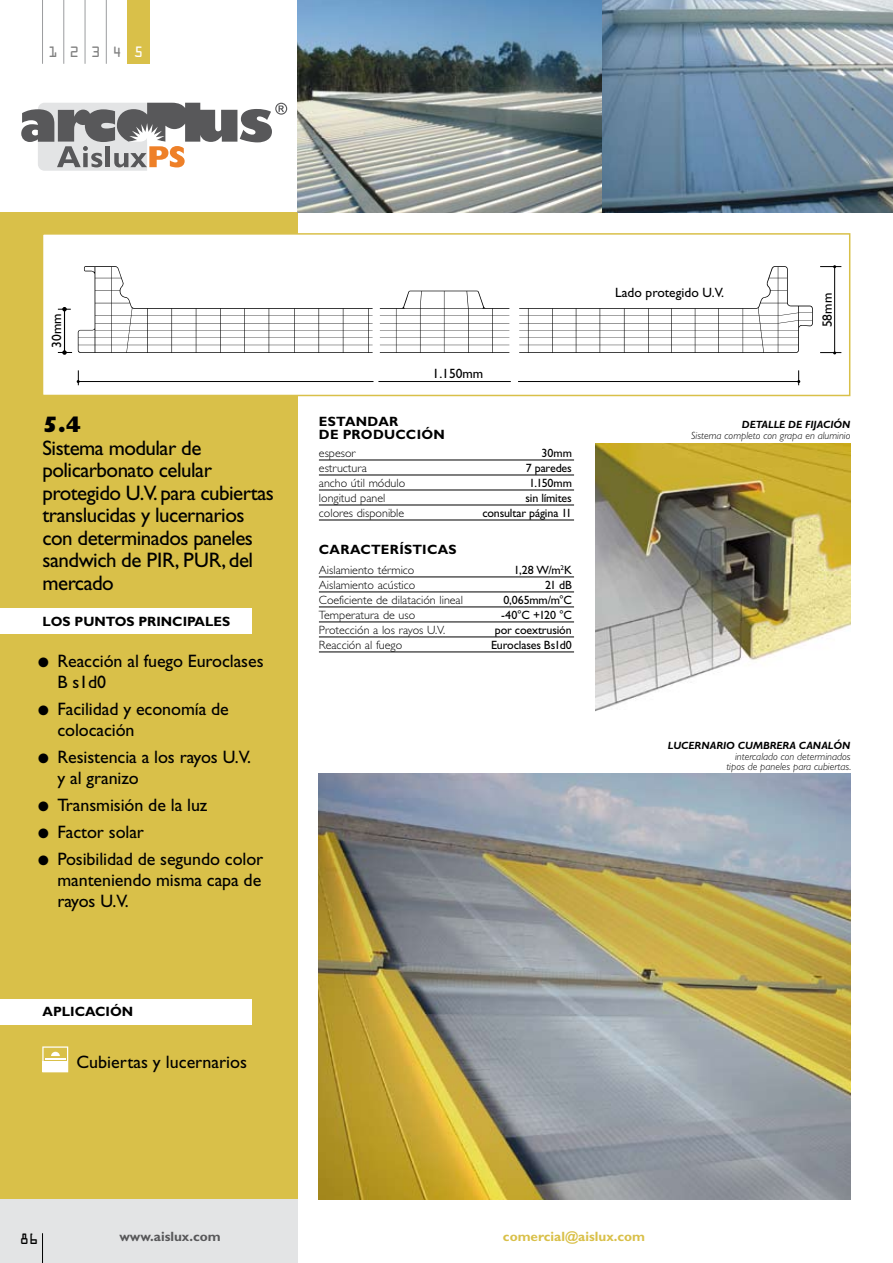
<style>
.page{position:relative;width:893px;height:1263px;background:#fff}
.page>*{position:absolute;margin:0;border:0;box-sizing:border-box;transform-origin:0 0}
.t1{font:800 22.5px "Gill Sans Std";color:#000}
.t2{font:21px/22.5px "Gill Sans Std";letter-spacing:-.025em;color:#000}
.t3{font:18px/21px "Gill Sans Std";letter-spacing:-.005em;color:#000}
.t4{font:700 13.5px/13.5px "Gill Sans Std";letter-spacing:.02em;color:#000}
.t5{font:13.5px "Gill Sans Std";color:#000}
.t6{font:700 13.5px "Gill Sans Std";color:#000}
.t7{font:700 13.5px "Gill Sans Std";color:#d9c049}
.t8{font:700 13.5px "Gill Sans Std";color:#58585a}
.t9{font:13.5px "OCRA Std";color:#808080}
.t10{font:13.5px "OCRA Std";color:#000;scale:.95 1}
.t11{font:13.5px "OCRA Std";color:#fff}
.t12{font:300 12px "Gill Sans Std";color:#000}
.t13{font:12px "Gill Sans Std";letter-spacing:-.01em;color:#000}
.t14{font:italic 300 10.5px/10.5px "Gill Sans Std";color:#000;text-align:right}
.t15{font:italic 700 10.5px "Gill Sans Std";color:#000}
.s1{font-weight:700}
</style>
<div class="page">
<div style="left:128px;top:0;width:22px;height:64px;background:#d9c049"></div>
<hr style="left:42px;top:0;width:1px;height:64px;background:#9c9d9f">
<hr style="left:63px;top:0;width:1px;height:64px;background:#9c9d9f">
<hr style="left:85px;top:0;width:1px;height:64px;background:#9c9d9f">
<hr style="left:106px;top:0;width:1px;height:64px;background:#9c9d9f">
<div style="left:0;top:1199px;width:298px;height:64px;background:#e3e4e5"></div>
<hr style="left:42px;top:1233px;width:1px;height:30px;background:#000">
<div style="left:0;top:213px;width:298px;height:986px;background:#d9c049"></div>
<div style="left:42px;top:233px;width:808px;height:163px;background:#fff;border:2px solid #d9c049"></div>
<hr style="left:518px;top:381px;width:281px;height:1px;background:#000">
<hr style="left:78px;top:381px;width:295px;height:1px;background:#000">
<svg style="left:77px;top:370px;width:3px;height:15px"></svg>
<hr style="left:64px;top:309px;width:1px;height:44px;background:#000">
<svg style="left:58px;top:350px;width:14px;height:5px"></svg>
<svg style="left:58px;top:307px;width:13px;height:4px"></svg>
<hr style="left:834px;top:267px;width:1px;height:86px;background:#000">
<svg style="left:820px;top:265px;width:21px;height:3px"></svg>
<svg style="left:820px;top:351px;width:21px;height:3px"></svg>
<svg style="left:797px;top:370px;width:3px;height:15px"></svg>
<hr style="left:378px;top:381px;width:133px;height:1px;background:#000">
<img style="left:602px;top:0;width:291px;height:213px">
<img style="left:319px;top:774px;width:531px;height:425px">
<img style="left:595px;top:443px;width:255px;height:268px">
<img style="left:298px;top:0;width:304px;height:213px">
<div style="left:0;top:999px;width:252px;height:26px;background:#fff"></div>
<div style="left:0;top:608px;width:252px;height:25px;background:#fff"></div>
<svg style="left:42px;top:1046px;width:26px;height:26px"></svg>
<svg style="left:21px;top:103px;width:266px;height:68px"></svg>
<svg style="left:380px;top:291px;width:129px;height:62px"></svg>
<svg style="left:519px;top:266px;width:294px;height:87px"></svg>
<svg style="left:78px;top:266px;width:295px;height:87px"></svg>
<hr style="left:319px;top:460px;width:255px;height:1px;background:#000">
<hr style="left:319px;top:475px;width:255px;height:1px;background:#000">
<hr style="left:319px;top:490px;width:255px;height:1px;background:#000">
<hr style="left:319px;top:505px;width:255px;height:1px;background:#000">
<hr style="left:319px;top:520px;width:255px;height:1px;background:#000">
<hr style="left:319px;top:577px;width:255px;height:1px;background:#000">
<hr style="left:319px;top:592px;width:255px;height:1px;background:#000">
<hr style="left:319px;top:607px;width:255px;height:1px;background:#000">
<hr style="left:319px;top:622px;width:255px;height:1px;background:#000">
<hr style="left:319px;top:637px;width:255px;height:1px;background:#000">
<hr style="left:319px;top:652px;width:255px;height:1px;background:#000">
<p class="t9" style="left:48px;top:46px;width:75px">1234</p>
<p class="t11" style="left:133px;top:46px;width:11px">5</p>
<p class="t5" style="left:49px;top:348px;width:36px;rotate:-90deg">30mm</p>
<p class="t1" style="left:43px;top:411px;width:40px">5.4</p>
<p class="t2" style="left:43px;top:436px;width:233px">Sistema modular de policarbonato celular protegido U.V. para cubiertas translucidas y lucernarios con determinados paneles sandwich de PIR, PUR, del mercado</p>
<p class="t6" style="left:42px;top:614px;width:64px">LOS PUNTO</p>
<p class="t6" style="left:127px;top:614px;width:105px">S PRINCIPALES</p>
<p class="t3" style="left:57px;top:651px;width:208px;text-indent:-19px">● Reacción al fuego Euroclases<br>B s1d0</p>
<p class="t3" style="left:57px;top:699px;width:173px;text-indent:-19px">● Facilidad y economía de colocación</p>
<p class="t3" style="left:57px;top:747px;width:195px;text-indent:-19px">● Resistencia a los rayos U.V. y al granizo</p>
<p class="t3" style="left:38px;top:795px;width:171px">● Transmisión de la luz</p>
<p class="t3" style="left:38px;top:822px;width:107px">● Factor solar</p>
<p class="t3" style="left:57px;top:849px;width:207px;text-align:justify;text-indent:-19px">● Posibilidad de segundo color manteniendo misma capa de rayos U.V.</p>
<p class="t6" style="left:42px;top:1004px;width:90px">APLICACIÓN</p>
<p class="t3" style="left:77px;top:1052px;width:172px">Cubiertas y lucernarios</p>
<p class="t5" style="left:433px;top:366px;width:52px">1.150mm</p>
<p class="t5" style="left:615px;top:285px;width:110px">Lado protegido U.V.</p>
<p class="t5" style="left:820px;top:327px;width:36px;rotate:-90deg">58mm</p>
<p class="t4" style="left:319px;top:415px;width:125px">ESTAN DAR<br>DE PRODUCCIÓN</p>
<p class="t15" style="left:742px;top:418px;width:15px">DETALLE</p>
<p class="t14" style="left:691px;top:419px;width:161px"><span class="s1">DE FIJACIÓN<br></span>Sistema completo con grapa en aluminio</p>
<p class="t12" style="left:319px;top:446px;width:38px">espesor</p>
<p class="t13" style="left:542px;top:446px;width:32px">30mm</p>
<p class="t12" style="left:319px;top:461px;width:49px">estructura</p>
<p class="t13" style="left:526px;top:461px;width:48px">7 paredes</p>
<p class="t12" style="left:319px;top:476px;width:88px">ancho útil módulo</p>
<p class="t13" style="left:529px;top:476px;width:44px">1.150mm</p>
<p class="t12" style="left:319px;top:491px;width:68px">longitud panel</p>
<p class="t13" style="left:525px;top:491px;width:48px">sin límites</p>
<p class="t12" style="left:319px;top:506px;width:87px">colores disponible</p>
<p class="t13" style="left:482px;top:506px;width:91px">consultar página 11</p>
<p class="t4" style="left:319px;top:542px;width:139px">CARACTERÍSTICAS</p>
<p class="t12" style="left:319px;top:563px;width:97px">Aislamiento térmico</p>
<p class="t13" style="left:514px;top:563px;width:60px">1,28 W/m<sup>2</sup>K</p>
<p class="t12" style="left:319px;top:578px;width:98px">Aislamiento acústico</p>
<p class="t13" style="left:545px;top:578px;width:28px">21 dB</p>
<p class="t12" style="left:319px;top:593px;width:146px">Coeficiente de dilatación lineal</p>
<p class="t13" style="left:503px;top:593px;width:70px">0,065mm/m°C</p>
<p class="t12" style="left:319px;top:608px;width:98px">Temperatura de uso</p>
<p class="t13" style="left:501px;top:608px;width:72px">-40°C +120 °C</p>
<p class="t12" style="left:319px;top:623px;width:128px">Protección a los rayos U.V.</p>
<p class="t13" style="left:495px;top:623px;width:78px">por coextrusión</p>
<p class="t12" style="left:319px;top:638px;width:85px">Reacción al fuego</p>
<p class="t13" style="left:491px;top:638px;width:82px">Euroclases Bs1d0</p>
<p class="t14" style="left:668px;top:740px;width:185px"><span class="s1">LUCERNARIO CUMBRERA CANALÓN </span>intercalado con determinados<br>tipos de paneles para cubiertas.</p>
<p class="t10" style="left:20px;top:1233px;width:21px">86</p>
<p class="t8" style="left:119px;top:1228px;width:103px">www.aislux.com</p>
<p class="t7" style="left:503px;top:1228px;width:144px">comercial@aislux.com</p>
</div>
